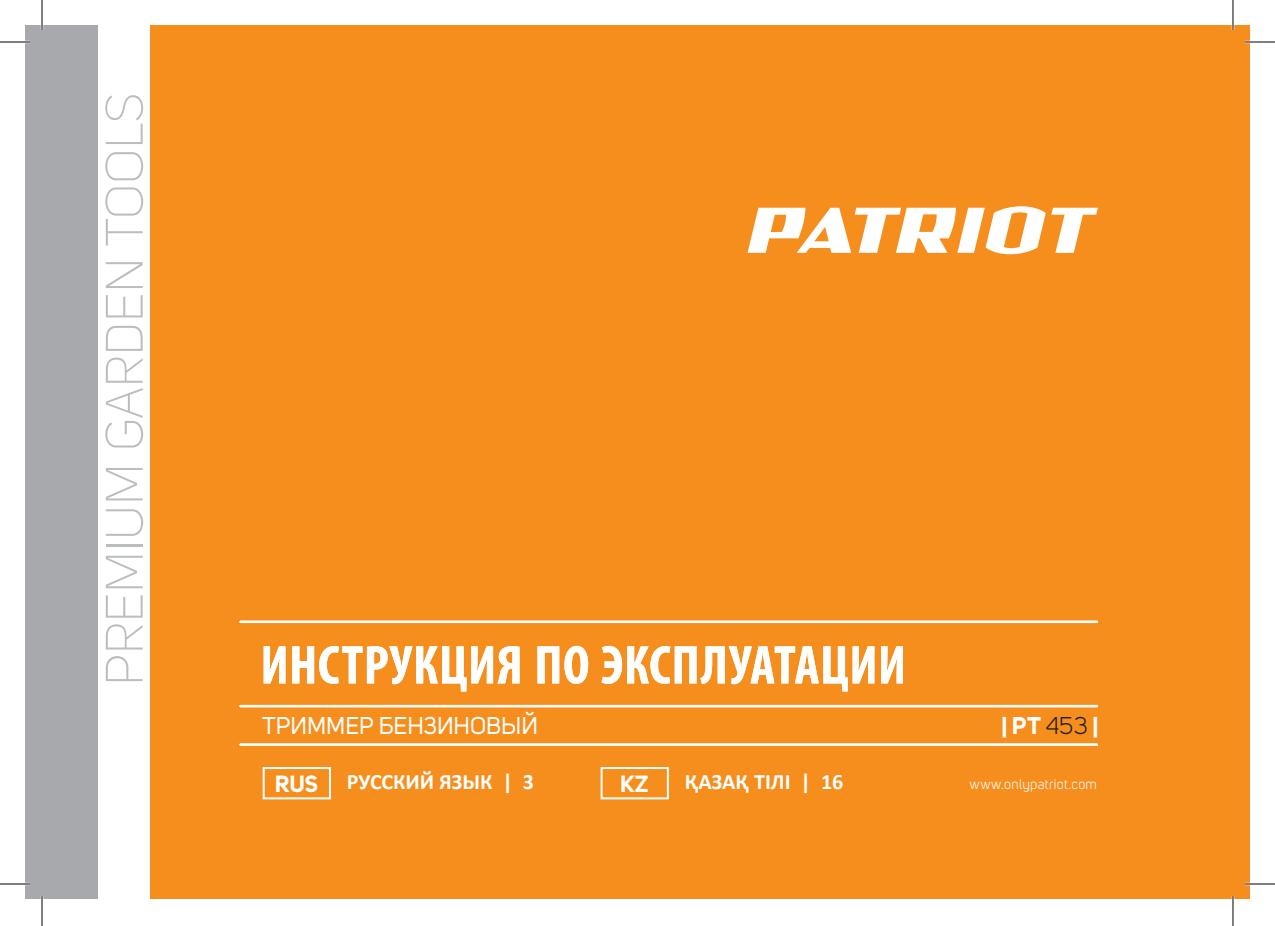
<style>
.page{position:relative;width:1275px;height:926px;background:#fff}
.page>*{position:absolute;margin:0;border:0;box-sizing:border-box;transform-origin:0 0}
.t1{font:300 52px "Uni Sans";color:#bbbec0}
.t2{font:24px "Uni Sans";color:#fff}
.t3{font:700 24px "Uni Sans";color:#fff}
.t4{font:700 23.2px "Uni Sans";color:#fff}
.t5{font:700 22px "Calibri";color:#fff}
.t6{font:14px "Uni Sans";letter-spacing:.02em;color:#fff}
.s1{font-weight:400;color:#231f20}
.s2{font-family:"Uni Sans";font-size:23.2px}
</style>
<div class="page">
<div style="left:25px;top:25px;width:1225px;height:873px;background:#f68e1e"></div>
<svg style="left:264px;top:646px;width:21px;height:37px"></svg>
<svg style="left:292px;top:646px;width:227px;height:45px"></svg>
<svg style="left:537px;top:646px;width:51px;height:38px"></svg>
<svg style="left:601px;top:646px;width:273px;height:45px"></svg>
<svg style="left:881px;top:646px;width:22px;height:37px"></svg>
<hr style="left:240px;top:621px;width:857px;height:2px;background:#fff">
<hr style="left:240px;top:705px;width:857px;height:2px;background:#fff">
<hr style="left:240px;top:743px;width:857px;height:3px;background:#fff">
<div style="left:25px;top:25px;width:74px;height:873px;background:#a8a9ad"></div>
<div style="left:99px;top:25px;width:51px;height:873px;background:#fff"></div>
<div style="left:263px;top:767px;width:68px;height:32px;border:2px solid #fff"></div>
<div style="left:600px;top:767px;width:69px;height:32px;border:2px solid #fff"></div>
<svg style="left:1051px;top:208px;width:46px;height:45px"></svg>
<svg style="left:747px;top:206px;width:298px;height:48px"></svg>
<hr style="left:0;top:41px;width:30px;height:2px;background:#fff">
<hr style="left:1245px;top:41px;width:30px;height:2px;background:#fff">
<hr style="left:0;top:883px;width:30px;height:2px;background:#fff">
<hr style="left:1245px;top:883px;width:30px;height:2px;background:#fff">
<hr style="left:41px;top:0;width:2px;height:30px;background:#fff">
<hr style="left:41px;top:896px;width:2px;height:30px;background:#fff">
<hr style="left:1231px;top:0;width:3px;height:30px;background:#fff">
<hr style="left:1231px;top:896px;width:3px;height:30px;background:#fff">
<hr style="left:0;top:42px;width:30px;height:1px;background:#000">
<hr style="left:1245px;top:42px;width:30px;height:1px;background:#000">
<hr style="left:0;top:884px;width:30px;height:1px;background:#000">
<hr style="left:1245px;top:884px;width:30px;height:1px;background:#000">
<hr style="left:42px;top:0;width:1px;height:30px;background:#000">
<hr style="left:42px;top:896px;width:1px;height:30px;background:#000">
<hr style="left:1232px;top:0;width:1px;height:30px;background:#000">
<hr style="left:1232px;top:896px;width:1px;height:30px;background:#000">
<p class="t1" style="left:95px;top:686px;width:595px;rotate:-90deg">PREMIUM GARDEN TOOLS</p>
<p class="t2" style="left:262px;top:712px;width:277px">ТРИММЕР БЕНЗИНОВЫЙ</p>
<p class="t3" style="left:1001px;top:710px;width:98px">| PT <span class="s1">453</span> |</p>
<p class="t5" style="left:275px;top:766px;width:261px"><span class="s2">RUS</span> РУССКИЙ ЯЗЫК | 3</p>
<p class="t4" style="left:620px;top:769px;width:30px">KZ</p>
<p class="t5" style="left:685px;top:766px;width:160px">ҚАЗАҚ ТІЛІ | 16</p>
<p class="t6" style="left:969px;top:776px;width:129px">www.onlypatriot.com</p>
</div>
